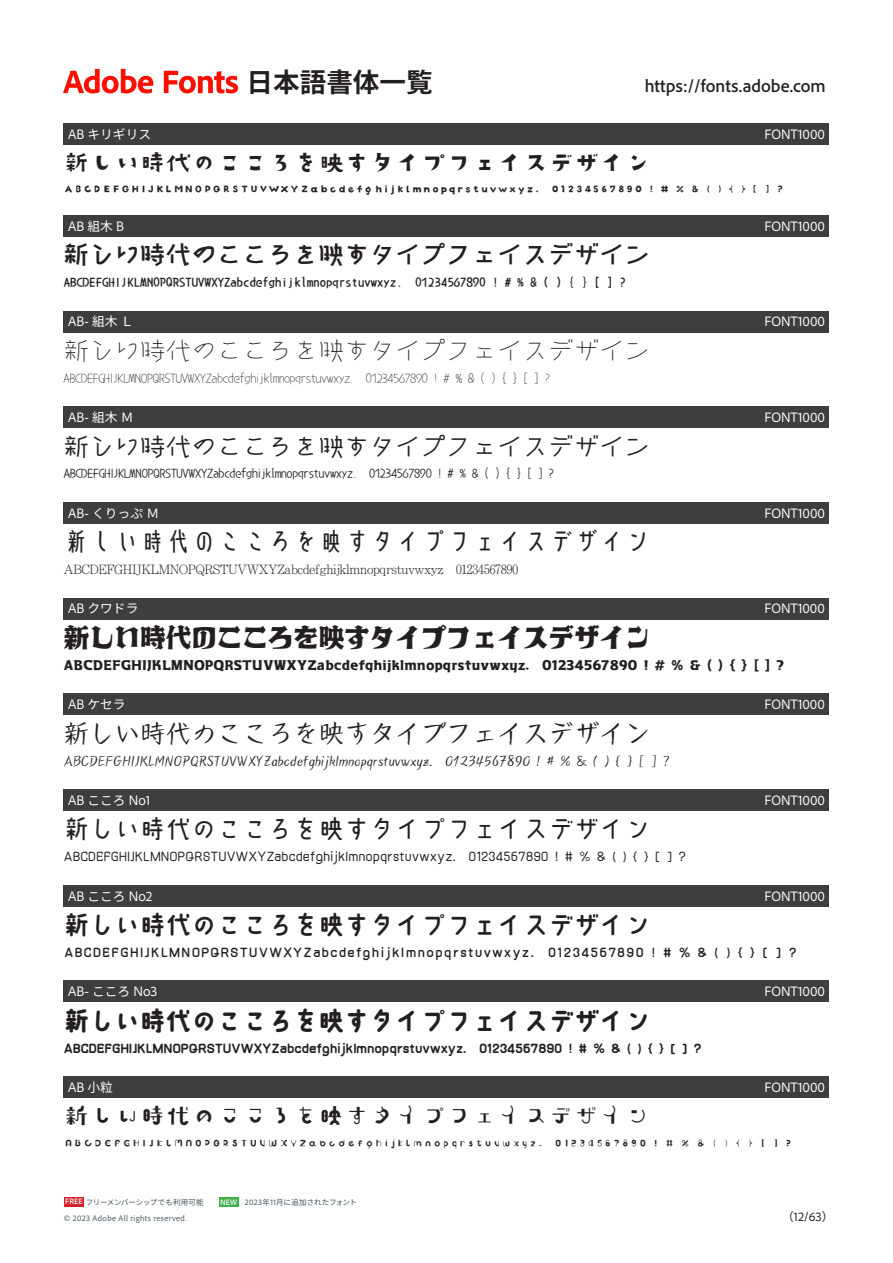
<style>
.page{position:relative;width:893px;height:1263px;background:#fff}
.page>*{position:absolute;margin:0;border:0;box-sizing:border-box;transform-origin:0 0}
.t1{font:800 26.55px "Adobe Clean Han";color:#231f20}
.t2{font:25.5px "AB kirigirisu";color:#231f20}
.t3{font:25.5px "AB kumiki b";color:#231f20}
.t4{font:25.5px "AB kumiki l";color:#231f20}
.t5{font:25.5px "AB kumiki m";color:#231f20}
.t6{font:25.5px "AB clip medium";color:#231f20}
.t7{font:25.5px "AB quadra";color:#231f20}
.t8{font:25.5px "AB kesera";color:#231f20}
.t9{font:25.5px "AB kokoro no 1";color:#231f20}
.t10{font:25.5px "TA kokoro no 2";color:#231f20}
.t11{font:25.5px "AB kokoro no 3";color:#231f20}
.t12{font:25.5px "AB kotsubu";color:#231f20}
.t13{font:700 15.9px "Adobe Clean Han";color:#231f20}
.t14{font:12.75px "Adobe Clean Han";color:#fff}
.t15{font:12.75px "AB kumiki b";color:#231f20}
.t16{font:12.75px "AB kumiki l";letter-spacing:-.065em;color:#231f20}
.t17{font:12.75px "AB kumiki m";letter-spacing:-.06em;color:#231f20}
.t18{font:12.75px "AB kesera";color:#231f20}
.t19{font:12.75px "AB kokoro no 1";letter-spacing:-.16em;color:#231f20}
.t20{font:12.75px "AB kokoro no 3";letter-spacing:-.12em;color:#231f20}
.t21{font:12.75px "AB quadra";color:#231f20}
.t22{font:12.75px "TA kokoro no 2";color:#231f20}
.t23{font:12.75px "AB clip medium";letter-spacing:-.04em;color:#231f20}
.t24{font:11.7px "Adobe Clean Han";color:#231f20}
.t25{font:10.65px "AB kirigirisu";color:#231f20}
.t26{font:10.65px "AB kotsubu";color:#231f20}
.t27{font:7.5px "Adobe Clean Han";letter-spacing:.04em;color:#425159}
.t28{font:7.5px "Adobe Clean Han";letter-spacing:-.025em;color:#425159}
.t29{font:700 7.2px "Adobe Clean Han";color:#fff}
.s1{font-weight:700;font-size:7.2px;color:#fff}
</style>
<div class="page">
<div style="left:64px;top:1197px;width:20px;height:9px;background:#d1232a"></div>
<svg style="left:63px;top:69px;width:90px;height:24px"></svg>
<svg style="left:164px;top:71px;width:74px;height:22px"></svg>
<div style="left:219px;top:1197px;width:20px;height:10px;background:#40ae49"></div>
<div style="left:64px;top:123px;width:765px;height:22px;background:#3e3e3f"></div>
<div style="left:64px;top:215px;width:765px;height:22px;background:#3e3e3f"></div>
<div style="left:64px;top:311px;width:765px;height:21px;background:#3e3e3f"></div>
<div style="left:64px;top:407px;width:765px;height:21px;background:#3e3e3f"></div>
<div style="left:64px;top:502px;width:765px;height:22px;background:#3e3e3f"></div>
<div style="left:64px;top:598px;width:765px;height:21px;background:#3e3e3f"></div>
<div style="left:64px;top:694px;width:765px;height:21px;background:#3e3e3f"></div>
<div style="left:64px;top:789px;width:765px;height:22px;background:#3e3e3f"></div>
<div style="left:64px;top:885px;width:765px;height:21px;background:#3e3e3f"></div>
<div style="left:64px;top:981px;width:765px;height:21px;background:#3e3e3f"></div>
<div style="left:64px;top:1076px;width:765px;height:22px;background:#3e3e3f"></div>
<h1 class="t1" style="left:247px;top:68px;width:188px">日本語書体一覧</h1>
<p class="t13" style="left:645px;top:78px;width:183px">https://fonts.adobe.com</p>
<p class="t14" style="left:68px;top:127px;width:85px">AB キリギリス</p>
<h2 class="t2" style="left:64px;top:150px;width:588px">新しい時代のこころを映すタイプフェイスデザイン</h2>
<p class="t14" style="left:764px;top:127px;width:62px">FONT1000</p>
<p class="t25" style="left:64px;top:184px;width:478px">ABCDEFGHIJKLMNOPQRSTUVWXYZabcdefghijklmnopqrstuvwxyz.</p>
<p class="t25" style="left:551px;top:184px;width:94px">01234567890</p>
<p class="t25" style="left:649px;top:184px;width:23px">#!</p>
<p class="t25" style="left:675px;top:184px;width:12px">%</p>
<p class="t25" style="left:691px;top:184px;width:11px">&amp;</p>
<p class="t25" style="left:705px;top:184px;width:31px">}()</p>
<p class="t25" style="left:740px;top:184px;width:20px">]{</p>
<p class="t25" style="left:764px;top:184px;width:9px">[</p>
<p class="t25" style="left:776px;top:184px;width:9px">?</p>
<p class="t14" style="left:68px;top:219px;width:58px">AB 組木 B</p>
<h2 class="t3" style="left:64px;top:242px;width:588px">新しい時代のこころを映すタイプフェイスデザイン</h2>
<p class="t15" style="left:492px;top:276px;width:148px">¥?[]{}()&amp;%#!</p>
<p class="t15" style="left:64px;top:276px;width:340px">ABCDEFGHIJKLMNOPQRSTUVWXYZabcdefghijklmnopqrstuvwxyz.</p>
<p class="t15" style="left:416px;top:276px;width:72px">01234567890</p>
<p class="t14" style="left:764px;top:219px;width:62px">FONT1000</p>
<p class="t14" style="left:68px;top:315px;width:67px">AB- 組木Ｌ</p>
<h2 class="t4" style="left:64px;top:337px;width:588px">新しい時代のこころを映すタイプフェイスデザイン</h2>
<p class="t16" style="left:366px;top:371px;width:198px">0 1 2 3 4 5 6 7 8 9 0 ¥?[]{}()&amp;%#!</p>
<p class="t16" style="left:349px;top:371px;width:8px">.</p>
<p class="t16" style="left:64px;top:371px;width:288px">ABCDEFGHIJKLMNOPQRSTUVWXYZabcdefghijklmnopqrstuvwxyz</p>
<p class="t14" style="left:68px;top:410px;width:67px">AB- 組木Ｍ</p>
<h2 class="t5" style="left:64px;top:433px;width:588px">新しい時代のこころを映すタイプフェイスデザイン</h2>
<p class="t17" style="left:369px;top:467px;width:199px">0 1 2 3 4 5 6 7 8 9 0 ¥?[]{}()&amp;%#!</p>
<p class="t17" style="left:352px;top:467px;width:8px">.</p>
<p class="t17" style="left:64px;top:467px;width:291px">ABCDEFGHIJKLMNOPQRSTUVWXYZabcdefghijklmnopqrstuvwxyz</p>
<p class="t14" style="left:764px;top:315px;width:62px">FONT1000</p>
<p class="t14" style="left:764px;top:410px;width:62px">FONT1000</p>
<p class="t14" style="left:68px;top:506px;width:93px">AB- くりっぷＭ</p>
<h2 class="t6" style="left:64px;top:528px;width:588px">新しい時代のこころを映すタイプフェイスデザイン</h2>
<p class="t23" style="left:456px;top:563px;width:64px">01234567890</p>
<p class="t23" style="left:63px;top:563px;width:381px">ABCDEFGHIJKLMNOPQRSTUVWXYZabcdefghijklmnopqrstuvwxyz</p>
<p class="t14" style="left:68px;top:602px;width:72px">AB クワドラ</p>
<h2 class="t7" style="left:64px;top:624px;width:588px">新しい時代のこころを映すタイプフェイスデザイン</h2>
<p class="t14" style="left:764px;top:506px;width:62px">FONT1000</p>
<p class="t14" style="left:764px;top:602px;width:62px">FONT1000</p>
<p class="t21" style="left:64px;top:658px;width:467px">ABCDEFGHIJKLMNOPQRSTUVWXYZabcdefghijklmnopqrstuvwxyz.</p>
<p class="t21" style="left:707px;top:658px;width:79px">?[]{}()</p>
<p class="t21" style="left:542px;top:658px;width:97px">01234567890</p>
<p class="t21" style="left:690px;top:658px;width:12px">&amp;</p>
<p class="t21" style="left:671px;top:658px;width:13px">%</p>
<p class="t21" style="left:644px;top:658px;width:23px">#!</p>
<p class="t14" style="left:68px;top:697px;width:59px">AB ケセラ</p>
<h2 class="t8" style="left:64px;top:717px;width:588px">新しい時代のこころを映すタイプフェイスデザイン</h2>
<p class="t18" style="left:593px;top:753px;width:91px">¥?[]{}()</p>
<p class="t18" style="left:445px;top:753px;width:87px">01234567890</p>
<p class="t18" style="left:64px;top:753px;width:370px">ABCDEFGHIJKLMNOPQRSTUVWXYZabcdefghijklmnopqrstuvwxyz.</p>
<p class="t18" style="left:537px;top:753px;width:35px">%#!</p>
<p class="t18" style="left:577px;top:753px;width:12px">&amp;</p>
<p class="t14" style="left:68px;top:793px;width:84px">AB こころ No1</p>
<h2 class="t9" style="left:64px;top:816px;width:588px">新しい時代のこころを映すタイプフェイスデザイン</h2>
<p class="t19" style="left:468px;top:850px;width:233px">01234567890 #! % &amp; ?[]{}() ¥</p>
<p class="t19" style="left:452px;top:850px;width:6px">.</p>
<p class="t19" style="left:63px;top:850px;width:393px">ABCDEFGHIJKLMNOPQRSTUVWXYZabcdefghijklmnopqrstuvwxyz</p>
<p class="t14" style="left:764px;top:697px;width:62px">FONT1000</p>
<p class="t14" style="left:764px;top:793px;width:62px">FONT1000</p>
<p class="t14" style="left:68px;top:889px;width:86px">AB こころ No2</p>
<h2 class="t10" style="left:64px;top:912px;width:588px">新しい時代のこころを映すタイプフェイスデザイン</h2>
<p class="t14" style="left:764px;top:889px;width:62px">FONT1000</p>
<p class="t22" style="left:64px;top:946px;width:472px">ABCDEFGHIJKLMNOPQRSTUVWXYZabcdefghijklmnopqrstuvwxyz.</p>
<p class="t22" style="left:547px;top:946px;width:99px">01234567890</p>
<p class="t22" style="left:651px;top:946px;width:23px">#!</p>
<p class="t22" style="left:678px;top:946px;width:14px">%</p>
<p class="t22" style="left:697px;top:946px;width:12px">&amp;</p>
<p class="t22" style="left:714px;top:946px;width:85px">?[]{}()</p>
<p class="t14" style="left:68px;top:984px;width:91px">AB- こころ No3</p>
<h2 class="t11" style="left:64px;top:1007px;width:588px">新しい時代のこころを映すタイプフェイスデザイン</h2>
<p class="t20" style="left:478px;top:1041px;width:237px">01234567890 #! % &amp; ?[]{}() ¥</p>
<p class="t20" style="left:63px;top:1041px;width:406px">ABCDEFGHIJKLMNOPQRSTUVWXYZabcdefghijklmnopqrstuvwxyz.</p>
<p class="t14" style="left:764px;top:984px;width:62px">FONT1000</p>
<p class="t14" style="left:68px;top:1080px;width:46px">AB 小粒</p>
<h2 class="t12" style="left:64px;top:1103px;width:588px">新しい時代のこころを映すタイプフェイスデザイン</h2>
<p class="t14" style="left:764px;top:1080px;width:62px">FONT1000</p>
<p class="t26" style="left:64px;top:1138px;width:481px">ABCDEFGHIJKLMNOPQRSTUVWXYZabcdefghijklmnopqrstuvwxyz.</p>
<p class="t26" style="left:554px;top:1138px;width:95px">01234567890</p>
<p class="t26" style="left:653px;top:1138px;width:23px">#!</p>
<p class="t26" style="left:680px;top:1138px;width:12px">%</p>
<p class="t26" style="left:696px;top:1138px;width:11px">&amp;</p>
<p class="t26" style="left:711px;top:1138px;width:32px">}()</p>
<p class="t26" style="left:747px;top:1138px;width:9px">{</p>
<p class="t26" style="left:759px;top:1138px;width:9px">]</p>
<p class="t26" style="left:772px;top:1138px;width:9px">[</p>
<p class="t26" style="left:785px;top:1138px;width:9px">?</p>
<p class="t28" style="left:65px;top:1198px;width:140px"><span class="s1">FREE</span> フリーメンバーシップでも利用可能</p>
<p class="t27" style="left:64px;top:1214px;width:124px">© 2023 Adobe All rights reserved.</p>
<p class="t27" style="left:245px;top:1198px;width:113px">2023年11月に追加されたフォント</p>
<p class="t29" style="left:220px;top:1198px;width:18px">NEW</p>
<p class="t24" style="left:782px;top:1209px;width:53px">)12/63(</p>
</div>
